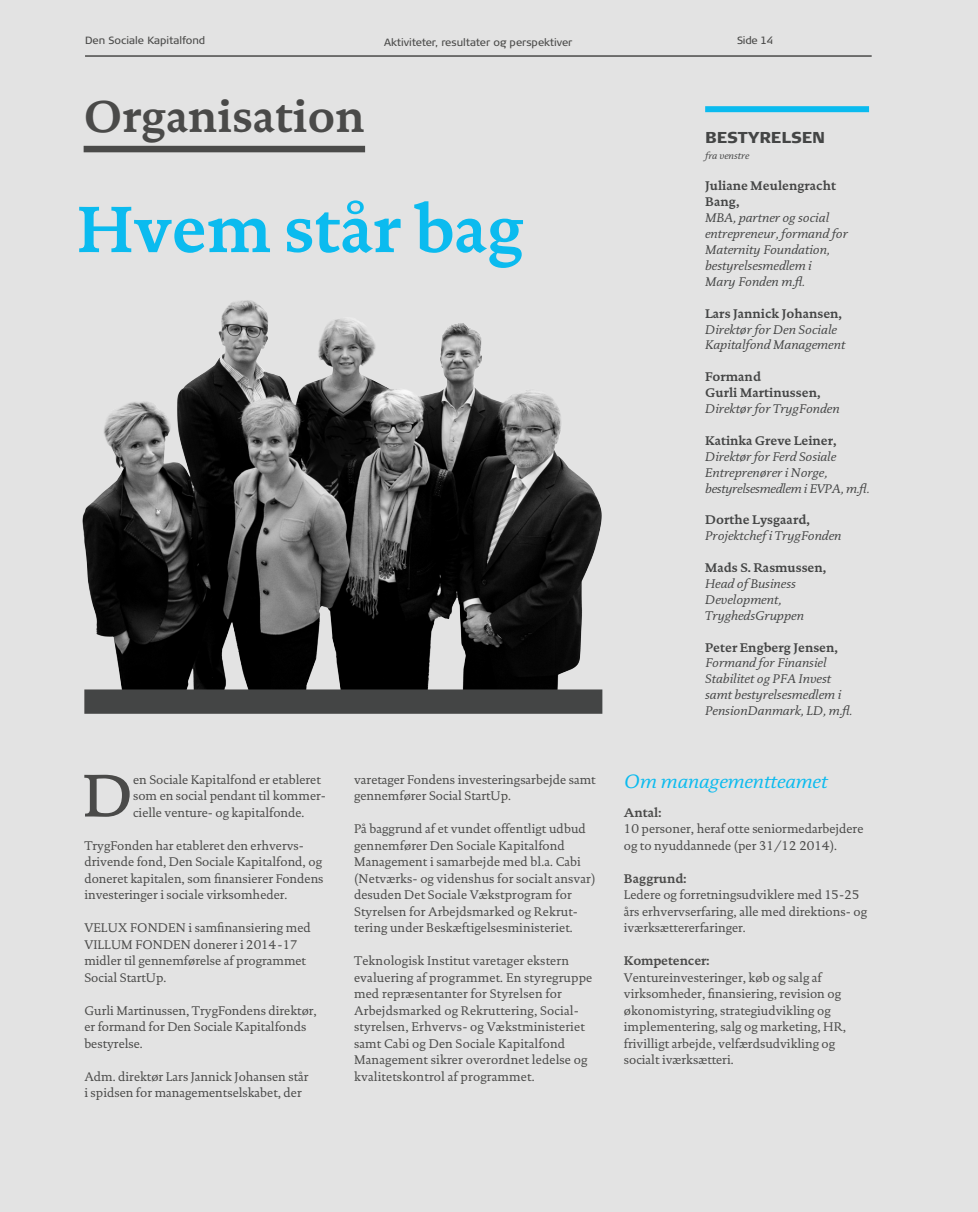
<style>
.page{position:relative;width:978px;height:1212px;background:#e3e3e3}
.page>*{position:absolute;margin:0;border:0;box-sizing:border-box;transform-origin:0 0}
.t1{font:66.3px "DTL Documenta SP Bold";letter-spacing:-.005em;color:#0bbbef}
.t2{font:700 61.05px "DTL Documenta SP Semi";color:#4a4a49}
.t3{font:45px "DTL Documenta SP Bold";letter-spacing:-.005em;color:#4a4a49}
.t4{font:italic 19.5px "DTL Documenta SP Regular";color:#0bbbef}
.t5{font:900 15.75px "TRYG";color:#444545}
.t6{font:12.75px/16.5px "DTL Documenta";color:#4a4a49}
.t7{font:italic 12.75px/15.9px "DTL Documenta SP Regular";color:#444545}
.t8{font:12.75px/15.9px "DTL Documenta SP Bold";color:#444545}
.t9{font:12.75px "DTL Documenta SP Bold";color:#4a4a49}
.t10{font:10.5px "TRYG";letter-spacing:-.005em;color:#4a4a49}
.t11{font:10.5px "TRYG Column";letter-spacing:-.02em;color:#4a4a49}
.t12{font:italic 9.75px "DTL Documenta SP Regular";color:#444545}
</style>
<div class="page">
<img style="left:82px;top:300px;width:521px;height:392px">
<div style="left:84px;top:689px;width:518px;height:25px;background:#444545"></div>
<div style="left:84px;top:146px;width:281px;height:6px;background:#4a4a49"></div>
<hr style="left:85px;top:55px;width:787px;height:2px;background:#4a4a49">
<div style="left:705px;top:106px;width:164px;height:6px;background:#0bbbef"></div>
<p class="t10" style="left:85px;top:34px;width:122px">Den Sociale Kapitalfond</p>
<p class="t10" style="left:384px;top:37px;width:190px">Aktiviteter, resultater og perspektiver</p>
<p class="t11" style="left:737px;top:34px;width:38px">Side 14</p>
<h3 class="t3" style="left:84px;top:89px;width:283px">Organisation</h3>
<h1 class="t1" style="left:77px;top:189px;width:449px">Hvem står bag</h1>
<h2 class="t2" style="left:82px;top:759px;width:52px">D</h2>
<p class="t6" style="left:133px;top:771px;width:195px">en Sociale Kapitalfond er etableret som en social pendant til kommer&shy;cielle venture- og kapitalfonde.</p>
<p class="t6" style="left:84px;top:837px;width:241px">TrygFonden har etableret den erhvervs&shy;drivende fond, Den Sociale Kapitalfond, og doneret kapitalen, som finansierer Fondens investeringer i sociale virksomheder.</p>
<p class="t6" style="left:84px;top:919px;width:228px">VELUX FONDEN i samfinansiering med<br>VILLUM FONDEN donerer i 2014-17 midler til gennemførelse af programmet<br>Social StartUp.</p>
<p class="t6" style="left:84px;top:1002px;width:234px">Gurli Martinussen, TrygFondens direktør, er formand for Den Sociale Kapitalfonds bestyrelse.</p>
<p class="t6" style="left:84px;top:1068px;width:226px">Adm. direktør Lars Jannick Johansen står i spidsen for managementselskabet, der</p>
<p class="t6" style="left:354px;top:771px;width:243px">varetager Fondens investeringsarbejde samt gennemfører Social StartUp.</p>
<p class="t6" style="left:354px;top:820px;width:243px">På baggrund af et vundet offentligt udbud gennemfører Den Sociale Kapitalfond Management i samarbejde med bl.a. Cabi (Netværks- og videnshus for socialt ansvar) desuden Det Sociale Vækstprogram for Styrelsen for Arbejdsmarked og Rekrut&shy;tering under Beskæftigelsesministeriet.</p>
<p class="t6" style="left:354px;top:952px;width:240px">Teknologisk Institut varetager ekstern evaluering af programmet. En styregruppe med repræsentanter for Styrelsen for Arbejdsmarked og Rekruttering, Social&shy;styrelsen, Erhvervs- og Vækstministeriet samt Cabi og Den Sociale Kapitalfond Management sikrer overordnet ledelse og kvalitetskontrol af programmet.</p>
<p class="t5" style="left:705px;top:127px;width:122px">BESTYRELSEN</p>
<p class="t12" style="left:705px;top:149px;width:46px">fra venstre</p>
<p class="t8" style="left:705px;top:178px;width:133px">Juliane Meulengracht<br>Bang,</p>
<p class="t7" style="left:705px;top:210px;width:144px">MBA, partner og social entrepreneur, formand for<br>Maternity Foundation, bestyrelsesmedlem i<br>Mary Fonden m.fl.</p>
<p class="t8" style="left:705px;top:305px;width:138px">Lars Jannick Johansen,</p>
<p class="t7" style="left:705px;top:321px;width:142px">Direktør for Den Sociale<br>Kapitalfond Management</p>
<p class="t8" style="left:705px;top:369px;width:117px">Formand<br>Gurli Martinussen,</p>
<p class="t7" style="left:705px;top:400px;width:136px">Direktør for TrygFonden</p>
<p class="t8" style="left:705px;top:432px;width:133px">Katinka Greve Leiner,</p>
<p class="t7" style="left:705px;top:448px;width:166px">Direktør for Ferd Sosiale<br>Entreprenører i Norge, bestyrelsesmedlem i EVPA, m.fl.</p>
<p class="t8" style="left:705px;top:512px;width:106px">Dorthe Lysgaard,</p>
<p class="t7" style="left:705px;top:528px;width:138px">Projektchef i TrygFonden</p>
<p class="t8" style="left:705px;top:559px;width:123px">Mads S. Rasmussen,</p>
<p class="t7" style="left:705px;top:575px;width:100px">Head of Business<br>Development,<br>TryghedsGruppen</p>
<p class="t8" style="left:705px;top:639px;width:134px">Peter Engberg Jensen,</p>
<p class="t7" style="left:705px;top:655px;width:149px">Formand for Finansiel<br>Stabilitet og PFA Invest samt bestyrelsesmedlem i<br>PensionDanmark, LD, m.fl.</p>
<h3 class="t4" style="left:624px;top:769px;width:205px">Om managementteamet</h3>
<p class="t9" style="left:624px;top:804px;width:39px">Antal:</p>
<p class="t6" style="left:624px;top:820px;width:241px">10 personer, heraf otte seniormedarbejdere og to nyuddannede (per 31/12 2014).</p>
<p class="t9" style="left:624px;top:870px;width:64px">Baggrund:</p>
<p class="t6" style="left:624px;top:886px;width:245px">Ledere og forretningsudviklere med 15-25 års erhvervserfaring, alle med direktions- og iværksættererfaringer.</p>
<p class="t9" style="left:624px;top:953px;width:87px">Kompetencer:</p>
<p class="t6" style="left:624px;top:969px;width:224px">Ventureinvesteringer, køb og salg af virksomheder, finansiering, revision og økonomistyring, strategiudvikling og implementering, salg og marketing, HR, frivilligt arbejde, velfærdsudvikling og socialt iværksætteri.</p>
</div>
